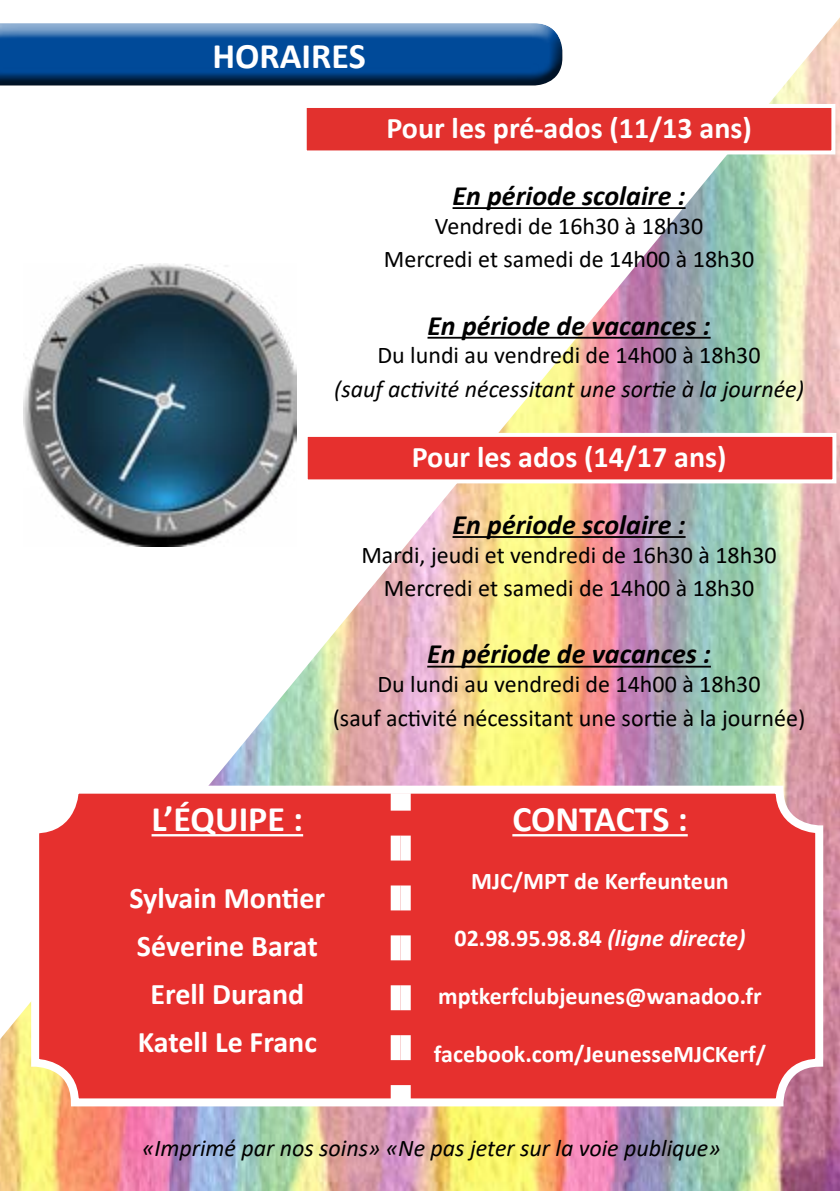
<style>
.page{position:relative;width:840px;height:1191px;background:#fff}
.page>*{position:absolute;margin:0;border:0;box-sizing:border-box;transform-origin:0 0}
.t1{font:700 36px "Calibri";color:#fff}
.t2{font:700 30px/48px "Calibri";color:#fff;text-align:center}
.t3{font:italic 700 28px "Calibri";color:#000}
.t4{font:24px/33.6px "Calibri";color:#000;text-align:center}
.t5{font:700 24px "Calibri";color:#fff}
.t6{font:italic 24px "Calibri";color:#000}
.s1{font-style:italic}
</style>
<div class="page">
<img style="left:0;top:1039px;width:839px;height:152px">
<img style="left:0;top:19px;width:839px;height:1020px">
<div style="left:0;top:11px;width:568px;height:71px;background:#fff;opacity:.75"></div>
<div style="left:0;top:27px;width:576px;height:62px;background:#000;opacity:.75"></div>
<div style="left:304px;top:106px;width:528px;height:46px;background:#e2312e"></div>
<div style="left:302px;top:104px;width:532px;height:50px;border:4px solid #fff"></div>
<div style="left:305px;top:435px;width:528px;height:46px;background:#e6302e"></div>
<div style="left:303px;top:433px;width:532px;height:50px;border:4px solid #fff"></div>
<hr style="left:452px;top:207px;width:233px;height:2px;background:#000">
<hr style="left:427px;top:337px;width:283px;height:2px;background:#000">
<hr style="left:452px;top:536px;width:233px;height:2px;background:#000">
<hr style="left:427px;top:665px;width:283px;height:2px;background:#000">
<div style="left:35px;top:789px;width:783px;height:313px;background:#e6302e;border-radius:40px"></div>
<div style="left:31px;top:785px;width:791px;height:321px;border:8px solid #fff;border-radius:40px"></div>
<hr style="left:512px;top:834px;width:175px;height:2px;background:#fff">
<hr style="left:151px;top:834px;width:152px;height:2px;background:#fff">
<svg style="left:385px;top:788px;width:30px;height:319px"></svg>
<img style="left:24px;top:263px;width:272px;height:284px">
<h1 class="t1" style="left:212px;top:30px;width:155px">HORAIRES</h1>
<p class="t2" style="left:386px;top:103px;width:367px">Pour les pré-ados (11/13 ans)</p>
<p class="t3" style="left:452px;top:176px;width:234px">En période scolaire :</p>
<p class="t4" style="left:384px;top:208px;width:371px">Vendredi de 16h30 à 18h30<br>Mercredi et samedi de 14h00 à 18h30</p>
<p class="t3" style="left:427px;top:305px;width:284px">En période de vacances :</p>
<p class="t4" style="left:377px;top:338px;width:384px">Du lundi au vendredi de 14h00 à 18h30</p>
<p class="t6" style="left:334px;top:372px;width:471px">(sauf activité nécessitant une sortie à la journée)</p>
<p class="t2" style="left:411px;top:432px;width:316px">Pour les ados (14/17 ans)</p>
<p class="t3" style="left:452px;top:505px;width:234px">En période scolaire :</p>
<p class="t4" style="left:361px;top:537px;width:416px">Mardi, jeudi et vendredi de 16h30 à 18h30<br>Mercredi et samedi de 14h00 à 18h30</p>
<p class="t3" style="left:427px;top:634px;width:285px">En période de vacances :</p>
<p class="t4" style="left:332px;top:667px;width:474px">Du lundi au vendredi de 14h00 à 18h30<br>(sauf activité nécessitant une sortie à la journée)</p>
<h1 class="t1" style="left:151px;top:793px;width:153px">L’ÉQUIPE :</h1>
<p class="t2" style="left:129px;top:873px;width:197px">Sylvain Montier<br>Séverine Barat<br>Erell Durand<br>Katell Le Franc</p>
<h1 class="t1" style="left:512px;top:793px;width:177px">CONTACTS :</h1>
<p class="t5" style="left:471px;top:864px;width:259px">MJC/MPT de Kerfeunteun</p>
<p class="t5" style="left:454px;top:921px;width:292px">02.98.95.98.84 <span class="s1">(ligne directe)</span></p>
<p class="t5" style="left:438px;top:979px;width:325px">mptkerfclubjeunes@wanadoo.fr</p>
<p class="t5" style="left:433px;top:1036px;width:333px">facebook.com/JeunesseMJCKerf/</p>
<p class="t6" style="left:142px;top:1131px;width:579px">«Imprimé par nos soins» «Ne pas jeter sur la voie publique»</p>
</div>
